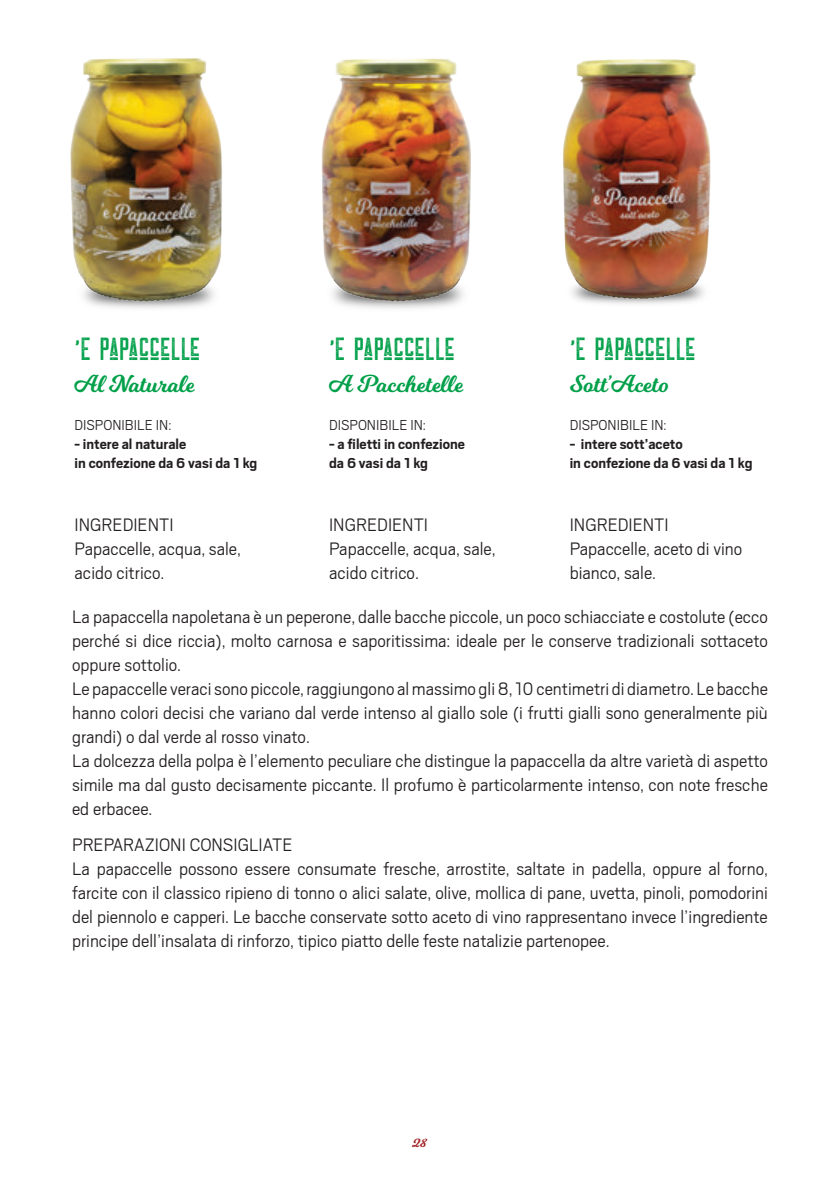
<style>
.page{position:relative;width:840px;height:1191px;background:#fff}
.page>*{position:absolute;margin:0;border:0;box-sizing:border-box;transform-origin:0 0}
.t1{font:32px "The Farmer Textured";color:#00a049}
.t2{font:24px "Milkshake";color:#00a049}
.t3{font:300 20px/24px "Scout";color:#231f20;text-align:justify}
.t4{font:700 16px "Scout";color:#231f20}
.t5{font:300 16px "Scout";color:#231f20}
.t6{font:12px "Milkshake";color:#a11d21}
</style>
<div class="page">
<img style="left:70px;top:58px;width:152px;height:251px">
<img style="left:321px;top:58px;width:150px;height:251px">
<img style="left:563px;top:59px;width:148px;height:245px">
<p class="t1" style="left:74px;top:336px;width:127px">'E PAPACCELLE</p>
<p class="t2" style="left:74px;top:367px;width:122px">Al Naturale</p>
<p class="t5" style="left:74px;top:414px;width:98px">DISPONIBILE IN:</p>
<p class="t4" style="left:74px;top:433px;width:113px">- intere al naturale</p>
<p class="t4" style="left:74px;top:453px;width:184px">in confezione da 6 vasi da 1 kg</p>
<p class="t3" style="left:74px;top:511px;width:100px">INGREDIENTI</p>
<p class="t3" style="left:74px;top:535px;width:168px">Papaccelle, acqua, sale,</p>
<p class="t3" style="left:74px;top:559px;width:91px">acido citrico.</p>
<p class="t1" style="left:329px;top:336px;width:127px">'E PAPACCELLE</p>
<p class="t2" style="left:329px;top:367px;width:136px">A Pacchetelle</p>
<p class="t5" style="left:329px;top:414px;width:98px">DISPONIBILE IN:</p>
<p class="t4" style="left:329px;top:433px;width:137px">- a filetti in confezione</p>
<p class="t4" style="left:329px;top:453px;width:100px">da 6 vasi da 1 kg</p>
<p class="t3" style="left:329px;top:511px;width:100px">INGREDIENTI</p>
<p class="t3" style="left:329px;top:535px;width:168px">Papaccelle, acqua, sale, acido citrico.</p>
<p class="t1" style="left:569px;top:336px;width:127px">'E PAPACCELLE</p>
<p class="t2" style="left:569px;top:367px;width:100px">Sott’Aceto</p>
<p class="t5" style="left:569px;top:414px;width:98px">DISPONIBILE IN:</p>
<p class="t4" style="left:569px;top:433px;width:114px">- intere sott’aceto</p>
<p class="t4" style="left:569px;top:453px;width:184px">in confezione da 6 vasi da 1 kg</p>
<p class="t3" style="left:569px;top:511px;width:100px">INGREDIENTI</p>
<p class="t3" style="left:569px;top:535px;width:174px">Papaccelle, aceto di vino bianco, sale.</p>
<p class="t3" style="left:72px;top:604px;width:697px">La papaccella napoletana è un peperone, dalle bacche piccole, un poco schiacciate e costolute (ecco perché si dice riccia), molto carnosa e saporitissima: ideale per le conserve tradizionali sottaceto oppure sottolio.</p>
<p class="t3" style="left:72px;top:676px;width:697px">Le papaccelle veraci sono piccole, raggiungono al massimo gli 8, 10 centimetri di diametro. Le bacche hanno colori decisi che variano dal verde intenso al giallo sole (i frutti gialli sono generalmente più grandi) o dal verde al rosso vinato.</p>
<p class="t3" style="left:72px;top:748px;width:697px">La dolcezza della polpa è l’elemento peculiare che distingue la papaccella da altre varietà di aspetto simile ma dal gusto decisamente piccante. Il profumo è particolarmente intenso, con note fresche ed erbacee.</p>
<p class="t3" style="left:72px;top:832px;width:222px">PREPARAZIONI CONSIGLIATE</p>
<p class="t3" style="left:72px;top:856px;width:697px">La papaccelle possono essere consumate fresche, arrostite, saltate in padella, oppure al forno, farcite con il classico ripieno di tonno o alici salate, olive, mollica di pane, uvetta, pinoli, pomodorini del piennolo e capperi. Le bacche conservate sotto aceto di vino rappresentano invece l’ingrediente principe dell’insalata di rinforzo, tipico piatto delle feste natalizie partenopee.</p>
<p class="t6" style="left:413px;top:1134px;width:15px">28</p>
</div>
